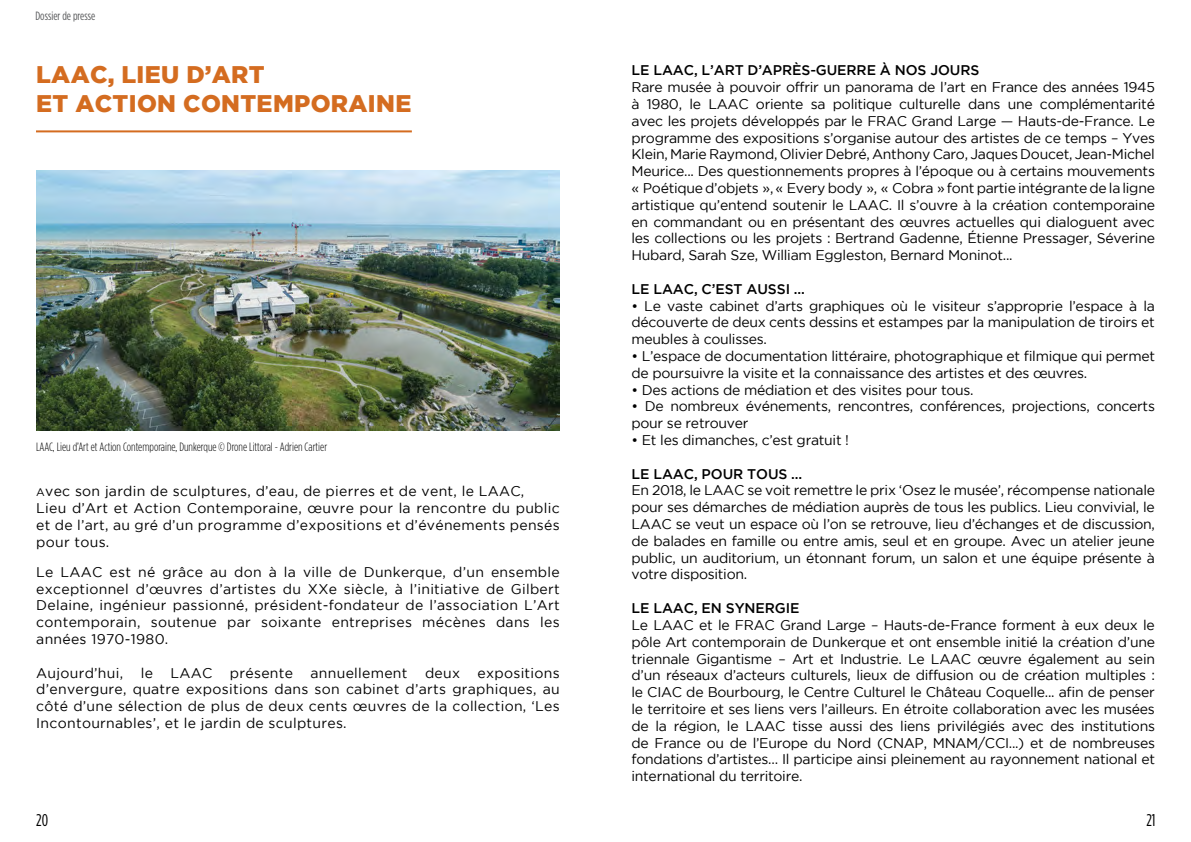
<style>
.page{position:relative;width:1191px;height:842px;background:#fff}
.page>*{position:absolute;margin:0;border:0;box-sizing:border-box;transform-origin:0 0}
.t1{font:900 24px/28.8px "Gotham";letter-spacing:.015em;color:#d46c20}
.t2{font:17px "Gotham Condensed";color:#000}
.t3{font:14px/16.8px "Gotham";letter-spacing:-.02em;color:#000;text-align:justify}
.t4{font:14px/16.8px "Gotham";letter-spacing:.02em;color:#000}
.t5{font:500 14px "Gotham";letter-spacing:-.005em;color:#000}
.t6{font:300 12px "Gotham Condensed";color:#000}
.t7{font:12px "Gotham Condensed";color:#58595b}
.s1{font-size:11px}
</style>
<div class="page">
<img style="left:36px;top:170px;width:524px;height:261px">
<hr style="left:36px;top:130px;width:376px;height:2px;background:#d46c20">
<p class="t7" style="left:35px;top:9px;width:61px">Dossier de presse</p>
<h1 class="t1" style="left:36px;top:59px;width:377px">LAAC, LIEU D’ART<br>ET ACTION CONTEMPORAINE</h1>
<p class="t5" style="left:631px;top:63px;width:93px">LE LAAC, L’ART</p>
<p class="t5" style="left:747px;top:63px;width:26px">D’APR</p>
<p class="t5" style="left:792px;top:63px;width:35px">ÈS-GUERRE</p>
<p class="t5" style="left:880px;top:63px;width:26px">À NOS</p>
<p class="t5" style="left:930px;top:63px;width:11px">JOURS</p>
<p class="t3" style="left:631px;top:79px;width:525px">Rare musée à pouvoir offrir un panorama de l’art en France des années 1945 à 1980, le LAAC oriente sa politique culturelle dans une complémentarité avec les projets développés par le FRAC Grand Large — Hauts-de-France. Le programme des expositions s’organise autour des artistes de ce temps – Yves Klein, Marie Raymond, Olivier Debré, Anthony Caro, Jaques Doucet, Jean-Michel Meurice... Des questionnements propres à l’époque ou à certains mouvements « Poétique d’objets », « Every body », « Cobra » font partie intégrante de la ligne artistique qu’entend soutenir le LAAC. Il s’ouvre à la création contemporaine en commandant ou en présentant des œuvres actuelles qui dialoguent avec les collections ou les projets : Bertrand Gadenne, Étienne Pressager, Séverine Hubard, Sarah Sze, William Eggleston, Bernard Moninot...</p>
<p class="t5" style="left:631px;top:281px;width:94px">LE LAAC, C’EST</p>
<p class="t5" style="left:746px;top:281px;width:10px">AUSSI</p>
<p class="t5" style="left:794px;top:281px;width:13px">…</p>
<p class="t3" style="left:631px;top:297px;width:525px">• Le vaste cabinet d’arts graphiques où le visiteur s’approprie l’espace à la découverte de deux cents dessins et estampes par la manipulation de tiroirs et meubles à coulisses.</p>
<p class="t3" style="left:631px;top:347px;width:525px">• L’espace de documentation littéraire, photographique et filmique qui permet de poursuivre la visite et la connaissance des artistes et des œuvres.</p>
<p class="t3" style="left:631px;top:381px;width:344px">• Des actions de médiation et des visites pour tous.</p>
<p class="t3" style="left:631px;top:398px;width:525px">• De nombreux événements, rencontres, conférences, projections, concerts pour se retrouver</p>
<p class="t3" style="left:631px;top:431px;width:219px">• Et les dimanches, c’est gratuit !</p>
<p class="t5" style="left:631px;top:466px;width:81px">LE LAAC, POUR</p>
<p class="t5" style="left:747px;top:466px;width:11px">TOUS</p>
<p class="t5" style="left:791px;top:466px;width:13px">…</p>
<p class="t3" style="left:631px;top:482px;width:525px">En 2018, le LAAC se voit remettre le prix ‘Osez le musée’, récompense nationale pour ses démarches de médiation auprès de tous les publics. Lieu convivial, le LAAC se veut un espace où l’on se retrouve, lieu d’échanges et de discussion, de balades en famille ou entre amis, seul et en groupe. Avec un atelier jeune public, un auditorium, un étonnant forum, un salon et une équipe présente à votre disposition.</p>
<p class="t5" style="left:631px;top:600px;width:105px">LE LAAC, EN SYNERGIE</p>
<p class="t3" style="left:631px;top:616px;width:525px">Le LAAC et le FRAC Grand Large – Hauts-de-France forment à eux deux le pôle Art contemporain de Dunkerque et ont ensemble initié la création d’une triennale Gigantisme – Art et Industrie. Le LAAC œuvre également au sein d’un réseaux d’acteurs culturels, lieux de diffusion ou de création multiples : le CIAC de Bourbourg, le Centre Culturel le Château Coquelle... afin de penser le territoire et ses liens vers l’ailleurs. En étroite collaboration avec les musées de la région, le LAAC tisse aussi des liens privilégiés avec des institutions de France ou de l’Europe du Nord (CNAP, MNAM/CCI...) et de nombreuses fondations d’artistes… Il participe ainsi pleinement au rayonnement national et international du territoire.</p>
<p class="t6" style="left:36px;top:440px;width:292px">LAAC, Lieu d’Art et Action Contemporaine, Dunkerque © Drone Littoral - Adrien Cartier</p>
<p class="t4" style="left:36px;top:483px;width:525px"><span class="s1">A</span>vec son jardin de sculptures, d’eau, de pierres et de vent, le LAAC,<br>Lieu d’Art et Action Contemporaine, œuvre pour la rencontre du public et de l’art, au gré d’un programme d’expositions et d’événements pensés pour tous.</p>
<p class="t3" style="left:36px;top:563px;width:525px">Le LAAC est né grâce au don à la ville de Dunkerque, d’un ensemble exceptionnel d’œuvres d’artistes du XXe siècle, à l’initiative de Gilbert Delaine, ingénieur passionné, président-fondateur de l’association L’Art contemporain, soutenue par soixante entreprises mécènes dans les années 1970-1980.</p>
<p class="t3" style="left:36px;top:664px;width:88px">Aujourd’hui,</p>
<p class="t3" style="left:141px;top:664px;width:14px">le</p>
<p class="t3" style="left:170px;top:664px;width:43px">LAAC</p>
<p class="t4" style="left:230px;top:664px;width:65px">présente</p>
<p class="t4" style="left:310px;top:664px;width:98px">annuellement</p>
<p class="t3" style="left:425px;top:664px;width:37px">deux</p>
<p class="t3" style="left:36px;top:664px;width:525px;text-indent:441px">expositions d’envergure, quatre expositions dans son cabinet d’arts graphiques, au côté d’une sélection de plus de deux cents œuvres de la collection, ‘Les Incontournables’, et le jardin de sculptures.</p>
<p class="t2" style="left:36px;top:810px;width:13px">20</p>
<p class="t2" style="left:1146px;top:810px;width:11px">21</p>
</div>
